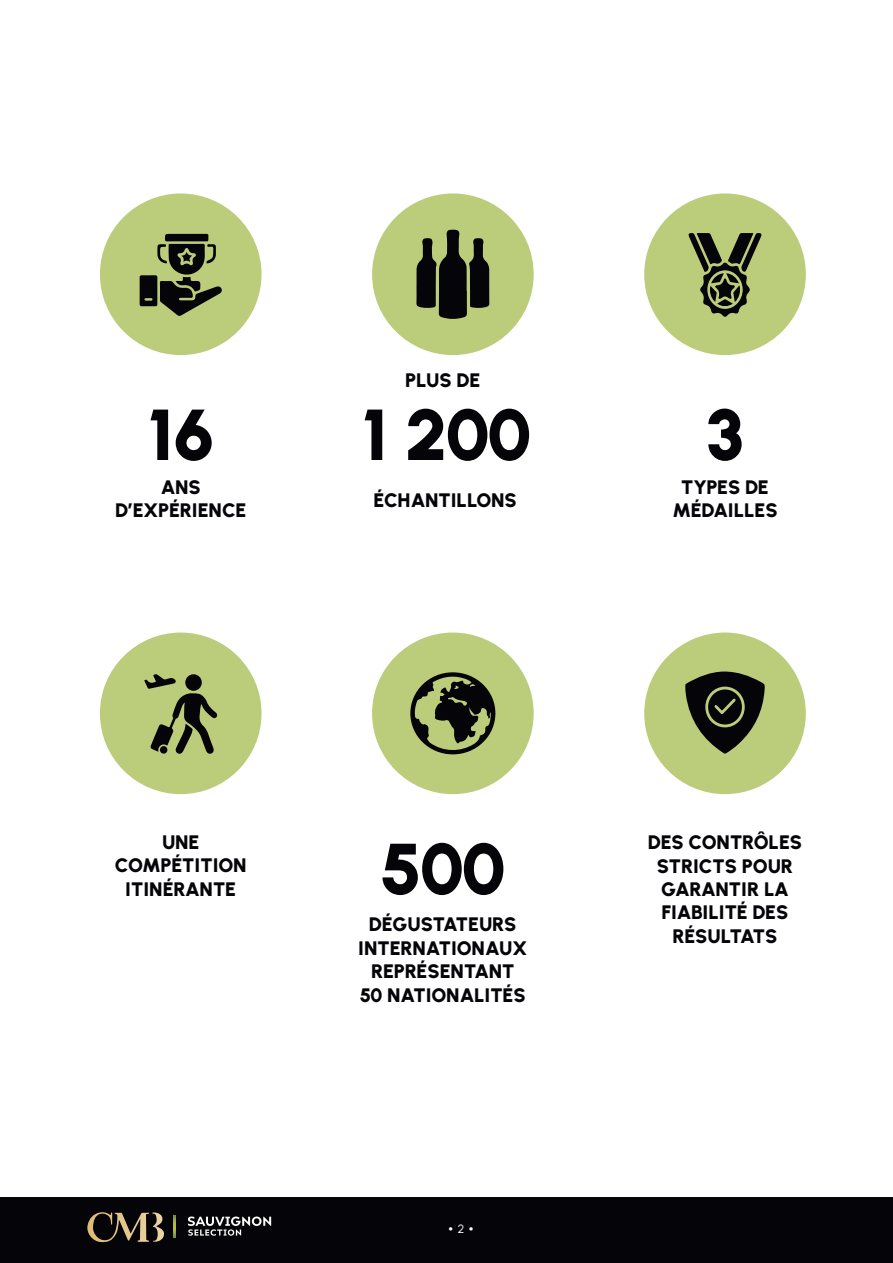
<style>
.page{position:relative;width:893px;height:1263px;background:#fff}
.page>*{position:absolute;margin:0;border:0;box-sizing:border-box;transform-origin:0 0}
.t1{font:900 72px "Urbanist";letter-spacing:-.03em;color:#050408}
.t2{font:900 19.5px/23.4px "Urbanist";color:#050408;text-align:center}
.t3{font:12px "Franklin Gothic";color:#fff}
.s1{font-family:"Urbanist"}
</style>
<div class="page">
<div style="left:0;top:1197px;width:893px;height:66px;background:#050408"></div>
<svg style="left:174px;top:1216px;width:2px;height:22px"></svg>
<svg style="left:188px;top:1216px;width:83px;height:20px"></svg>
<svg style="left:87px;top:1212px;width:77px;height:31px"></svg>
<div style="left:100px;top:193px;width:161px;height:162px;background:#bbcc7a;border-radius:50%"></div>
<svg style="left:140px;top:234px;width:82px;height:82px"></svg>
<div style="left:372px;top:193px;width:162px;height:162px;background:#bbcc7a;border-radius:50%"></div>
<svg style="left:416px;top:229px;width:73px;height:90px"></svg>
<div style="left:644px;top:193px;width:162px;height:162px;background:#bbcc7a;border-radius:50%"></div>
<svg style="left:688px;top:233px;width:74px;height:84px"></svg>
<svg style="left:717px;top:299px;width:16px;height:8px"></svg>
<div style="left:100px;top:632px;width:161px;height:162px;background:#bbcc7a;border-radius:50%"></div>
<svg style="left:144px;top:674px;width:73px;height:80px"></svg>
<div style="left:185px;top:674px;width:17px;height:17px;background:#050408;border-radius:50%"></div>
<div style="left:160px;top:746px;width:7px;height:8px;background:#050408;border-radius:50%"></div>
<div style="left:372px;top:632px;width:162px;height:162px;background:#bbcc7a;border-radius:50%"></div>
<svg style="left:410px;top:672px;width:85px;height:82px"></svg>
<div style="left:644px;top:632px;width:162px;height:162px;background:#bbcc7a;border-radius:50%"></div>
<svg style="left:685px;top:671px;width:80px;height:83px"></svg>
<p class="t2" style="left:405px;top:368px;width:76px">PLUS DE</p>
<h1 class="t1" style="left:148px;top:388px;width:68px">16</h1>
<h1 class="t1" style="left:362px;top:388px;width:171px">1 200</h1>
<p class="t2" style="left:115px;top:475px;width:133px">ANS<br>D’EXPÉRIENCE</p>
<p class="t2" style="left:373px;top:488px;width:145px">ÉCHANTILLONS</p>
<h1 class="t1" style="left:706px;top:388px;width:39px">3</h1>
<p class="t2" style="left:672px;top:475px;width:107px">TYPES DE<br>MÉDAILLES</p>
<p class="t2" style="left:115px;top:830px;width:133px">UNE<br>COMPÉTITION<br>ITINÉRANTE</p>
<h1 class="t1" style="left:380px;top:822px;width:127px">500</h1>
<p class="t2" style="left:358px;top:912px;width:171px">DÉGUSTATEURS<br>INTERNATIONAUX<br>REPRÉSENTANT<br>50 NATIONALITÉS</p>
<p class="t3" style="left:447px;top:1221px;width:30px">• <span class="s1">2</span> •</p>
<p class="t2" style="left:648px;top:830px;width:156px">DES CONTRÔLES<br>STRICTS POUR<br>GARANTIR LA<br>FIABILITÉ DES<br>RÉSULTATS</p>
</div>
